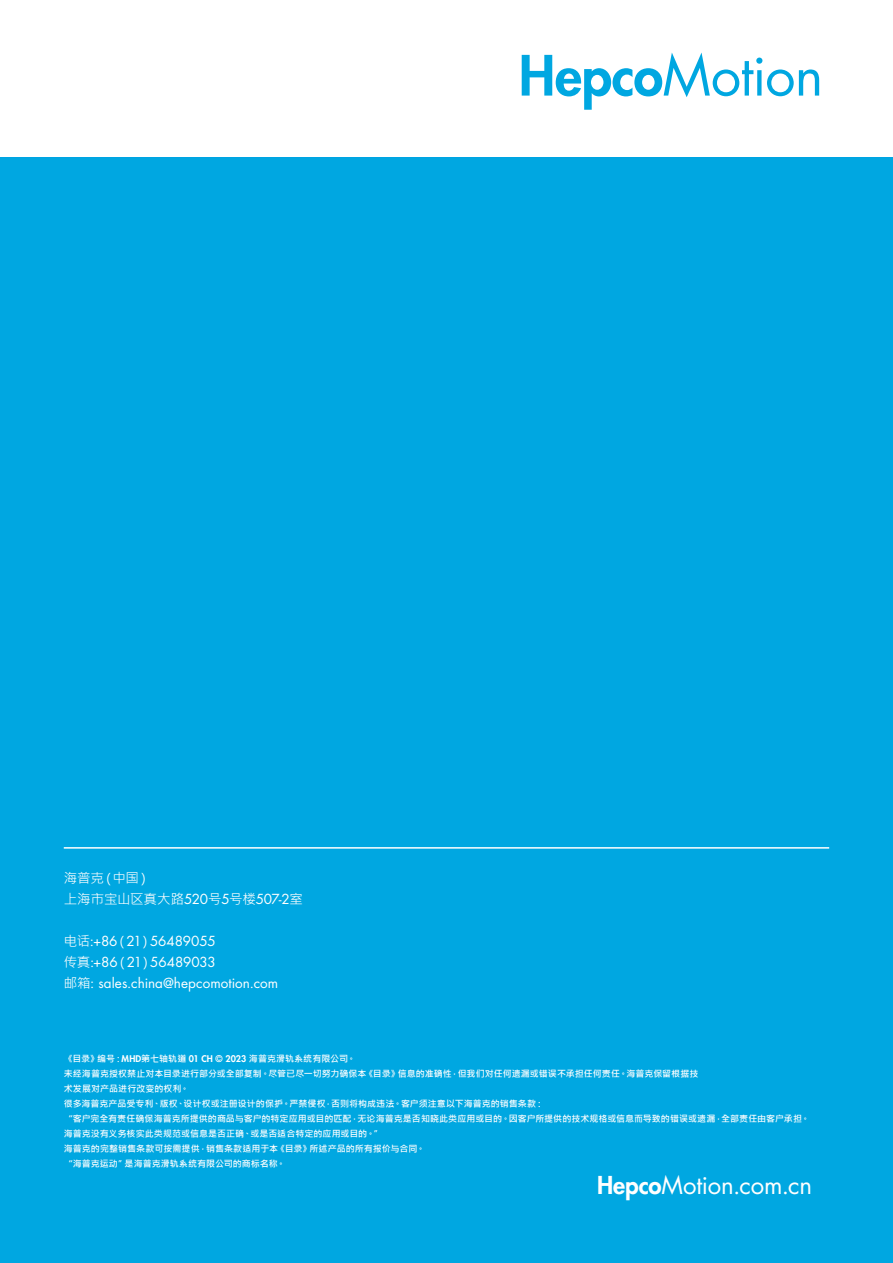
<style>
.page{position:relative;width:893px;height:1263px;background:#fff}
.page>*{position:absolute;margin:0;border:0;box-sizing:border-box;transform-origin:0 0}
.t1{font:54px "Futura Std";letter-spacing:-.015em;color:#00a7e1}
.t2{font:24px "Futura Std";letter-spacing:-.01em;color:#fff}
.t3{font:13.5px/21px "Futura Std";color:#fff}
.t4{font:13.5px/21px "Microsoft Jheng Hei";letter-spacing:-.015em;color:#fff}
.t5{font:700 9px/15px "Microsoft Jheng Hei";color:#fff}
.s1{font-weight:800}
.s2{font-family:"Futura Std"}
.s3{font-family:"Microsoft Jheng Hei"}
.s4{font-family:"Futura Std";font-weight:800}
</style>
<div class="page">
<div style="left:0;top:157px;width:893px;height:1106px;background:#00a7e1"></div>
<hr style="left:64px;top:847px;width:765px;height:2px;background:#fff">
<h1 class="t1" style="left:519px;top:41px;width:306px"><span class="s1">Hepco</span>Motion</h1>
<h3 class="t4" style="left:64px;top:868px;width:241px">海普克（中国）<br>上海市宝山区真大路<span class="s2">520</span>号<span class="s2">5</span>号楼<span class="s2">507-2</span>室</h3>
<h3 class="t3" style="left:64px;top:931px;width:216px"><span class="s3">电话</span>:+86<span class="s3">（</span>21<span class="s3">）</span>56489055<br><span class="s3">传真</span>:+86<span class="s3">（</span>21<span class="s3">）</span>56489033<br><span class="s3">邮箱</span>: sales.china@hepcomotion.com</h3>
<p class="t5" style="left:64px;top:1051px;width:747px">《目录》编号：<span class="s4">MHD</span>第七轴轨道 <span class="s4">01 CH © 2023</span> 海普克滑轨系统有限公司。<br>未经海普克授权禁止对本目录进行部分或全部复制。尽管已尽一切努力确保本《目录》信息的准确性，但我们对任何遗漏或错误不承担任何责任。海普克保留根据技<br>术发展对产品进行改变的权利。<br>很多海普克产品受专利、版权、设计权或注册设计的保护。严禁侵权，否则将构成违法。客户须注意以下海普克的销售条款：<br>“客户完全有责任确保海普克所提供的商品与客户的特定应用或目的匹配，无论海普克是否知晓此类应用或目的。因客户所提供的技术规格或信息而导致的错误或遗漏，全部责任由客户承担。海普克没有义务核实此类规范或信息是否正确、或是否适合特定的应用或目的。”<br>海普克的完整销售条款可按需提供，销售条款适用于本《目录》所述产品的所有报价与合同。<br>“海普克运动”是海普克滑轨系统有限公司的商标名称。</p>
<h2 class="t2" style="left:597px;top:1170px;width:217px"><span class="s1">Hepco</span>Motion.com.cn</h2>
</div>
